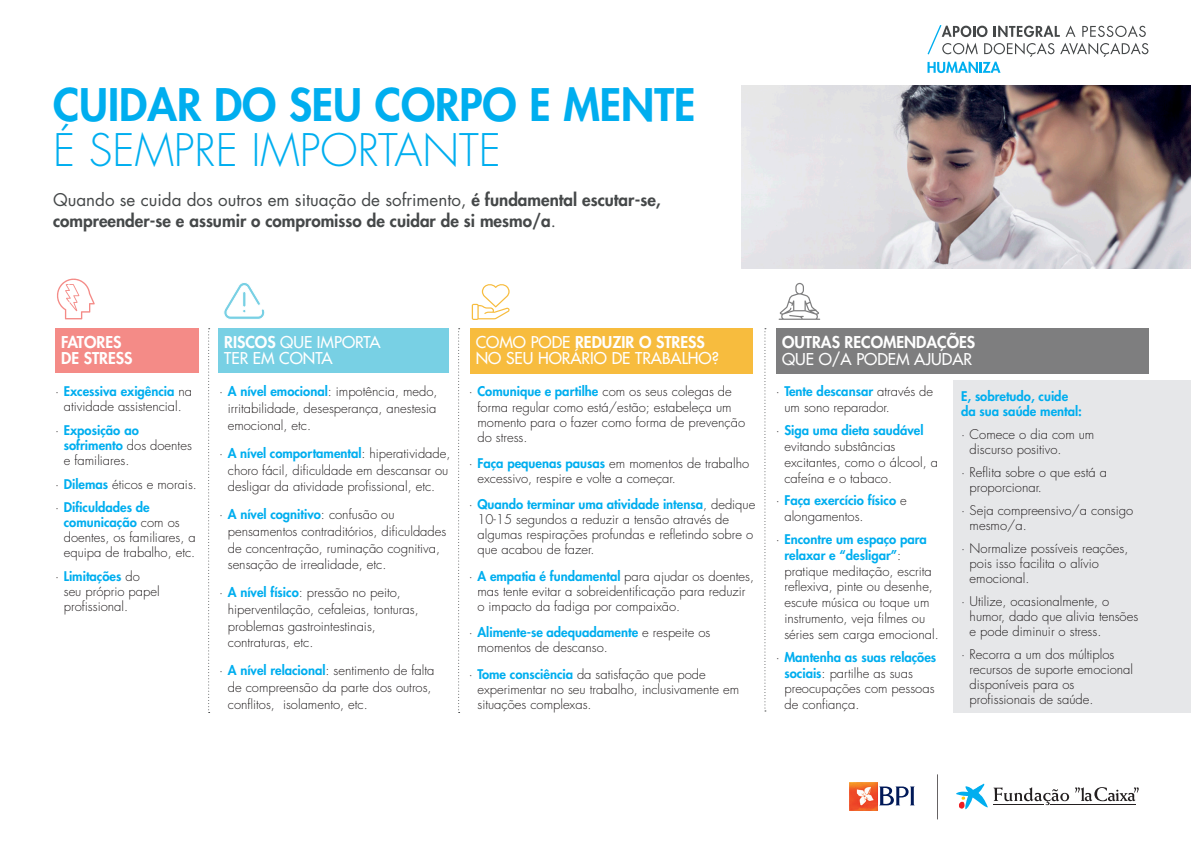
<style>
.page{position:relative;width:1191px;height:842px;background:#fff}
.page>*{position:absolute;margin:0;border:0;box-sizing:border-box;transform-origin:0 0}
.t1{font:800 43.7px/45.5px "Futura Std";color:#00aeef}
.M_Text{font:800 17px/21px "Futura Std";color:#454849}
.M_Text-2{font:500 15.9px/16.9px "Futura Std";color:#fff}
.M_Text-3{font:800 15.9px/16.9px "Futura Std";color:#fff}
.M_Text-4{font:300 13px/15px "Futura Std";color:#231f20}
.M_Text-5{font:800 13px/15.9px "Futura Std";color:#00aeef}
.s1{font-weight:300}
.s2{font-weight:400}
.s3{font-weight:800}
.s4{font-weight:800;color:#00aeef}
.s5{font-weight:500}
.s6{font-weight:300;color:#231f20}
</style>
<div class="page">
<svg style="left:764px;top:328px;width:2px;height:383px"></svg>
<svg style="left:208px;top:328px;width:2px;height:385px"></svg>
<svg style="left:458px;top:328px;width:2px;height:385px"></svg>
<div style="left:953px;top:380px;width:238px;height:333px;background:#e6e7e9"></div>
<div style="left:55px;top:328px;width:143px;height:44px;background:#f48b87"></div>
<div style="left:218px;top:328px;width:230px;height:44px;background:#78d0e4"></div>
<div style="left:470px;top:328px;width:282px;height:46px;background:#f7bc3e"></div>
<div style="left:776px;top:328px;width:372px;height:46px;background:#7e7e7f"></div>
<svg style="left:224px;top:283px;width:41px;height:36px"></svg>
<div style="left:242px;top:291px;width:4px;height:17px;border:1px solid #fff;border-radius:2px"></div>
<svg style="left:778px;top:283px;width:42px;height:37px"></svg>
<svg style="left:472px;top:284px;width:38px;height:36px"></svg>
<svg style="left:57px;top:278px;width:38px;height:41px"></svg>
<img style="left:741px;top:86px;width:450px;height:182px">
<svg style="left:879px;top:786px;width:35px;height:19px"></svg>
<svg style="left:956px;top:784px;width:31px;height:25px"></svg>
<svg style="left:993px;top:787px;width:146px;height:18px"></svg>
<hr style="left:937px;top:774px;width:1px;height:45px;background:#231f20">
<img style="left:849px;top:782px;width:28px;height:28px">
<svg style="left:927px;top:25px;width:221px;height:48px"></svg>
<p class="t1" style="left:53px;top:82px;width:644px">CUIDAR DO SEU CORPO E MENTE<br><span class="s1">É SEMPRE IMPORTANTE</span></p>
<p class="M_Text" style="left:53px;top:189px;width:609px"><span class="s2">Quando se cuida dos outros em situação de sofrimento,</span> é fundamental escutar-se, compreender-se e assumir o compromisso de cuidar de si mesmo/a<span class="s2">.</span></p>
<p class="M_Text-3" style="left:61px;top:333px;width:73px">FATORES<br>DE STRESS</p>
<p class="M_Text-2" style="left:224px;top:333px;width:158px"><span class="s3">RISCOS</span> QUE IMPORTA<br>TER EM CONTA</p>
<p class="M_Text-4" style="left:55px;top:385px;width:138px;text-align:center">· <span class="s4">Excessiva exigência</span> na atividade assistencial.</p>
<p class="M_Text-4" style="left:64px;top:423px;width:130px;text-indent:-9px">· <span class="s4">Exposição ao sofrimento</span> dos doentes e familiares.</p>
<p class="M_Text-4" style="left:55px;top:477px;width:143px">· <span class="s4">Dilemas</span> éticos e morais.</p>
<p class="M_Text-4" style="left:64px;top:500px;width:133px;text-indent:-9px">· <span class="s4">Dificuldades de comunicação</span> com os doentes, os familiares, a equipa de trabalho, etc.</p>
<p class="M_Text-4" style="left:64px;top:569px;width:97px;text-indent:-9px">· <span class="s4">Limitações</span> do seu próprio papel profissional.</p>
<p class="M_Text-4" style="left:228px;top:384px;width:211px;line-height:16.7px;text-align:justify;text-indent:-9px">· <span class="s4">A nível emocional</span>: impotência, medo, irritabilidade, desesperança, anestesia emocional, etc.</p>
<p class="M_Text-4" style="left:219px;top:445px;width:233px;line-height:16.7px;text-align:center">· <span class="s4">A nível comportamental</span>: hiperatividade, choro fácil, dificuldade em descansar ou desligar da atividade profissional, etc.</p>
<p class="M_Text-4" style="left:228px;top:506px;width:220px;line-height:16.7px;text-indent:-9px">· <span class="s4">A nível cognitivo</span>: confusão ou pensamentos contraditórios, dificuldades de concentração, ruminação cognitiva, sensação de irrealidade, etc.</p>
<p class="M_Text-4" style="left:228px;top:585px;width:192px;line-height:16.7px;text-indent:-9px">· <span class="s4">A nível físico</span>: pressão no peito, hiperventilação, cefaleias, tonturas, problemas gastrointestinais, contraturas, etc.</p>
<p class="M_Text-4" style="left:228px;top:663px;width:208px;line-height:16.7px;text-indent:-9px">· <span class="s4">A nível relacional</span>: sentimento de falta de compreensão da parte dos outros, conflitos, isolamento, etc.</p>
<p class="M_Text-2" style="left:476px;top:333px;width:245px">COMO PODE <span class="s3">REDUZIR O STRESS<br></span>NO SEU HORÁRIO DE TRABALHO?</p>
<p class="M_Text-3" style="left:782px;top:333px;width:195px">OUTRAS RECOMENDAÇÕES<br><span class="s5">QUE O/A PODEM AJUDAR</span></p>
<p class="M_Text-4" style="left:477px;top:385px;width:269px;text-indent:-9px">· <span class="s4">Comunique e partilhe</span> com os seus colegas de forma regular como está/estão; estabeleça um momento para o fazer como forma de prevenção do stress.</p>
<p class="M_Text-4" style="left:477px;top:456px;width:273px;text-indent:-9px">· <span class="s4">Faça pequenas pausas</span> em momentos de trabalho excessivo, respire e volte a começar.</p>
<p class="M_Text-4" style="left:477px;top:497px;width:279px;text-indent:-9px">· <span class="s4">Quando terminar uma atividade intensa</span>, dedique 10-15 segundos a reduzir a tensão através de algumas respirações profundas e refletindo sobre o que acabou de fazer.</p>
<p class="M_Text-4" style="left:477px;top:569px;width:278px;text-indent:-9px">· <span class="s4">A empatia é fundamental</span> para ajudar os doentes, mas tente evitar a sobreidentificação para reduzir o impacto da fadiga por compaixão.</p>
<p class="M_Text-4" style="left:477px;top:625px;width:234px;text-indent:-9px">· <span class="s4">Alimente-se adequadamente</span> e respeite os momentos de descanso.</p>
<p class="M_Text-4" style="left:477px;top:667px;width:263px;text-indent:-9px">· <span class="s4">Tome consciência</span> da satisfação que pode experimentar no seu trabalho, inclusivamente em situações complexas.</p>
<p class="M_Text-4" style="left:784px;top:384px;width:150px;line-height:15.9px;text-indent:-9px">· <span class="s4">Tente descansar</span> através de um sono reparador.</p>
<p class="M_Text-4" style="left:784px;top:423px;width:155px;line-height:15.9px;text-indent:-9px">· <span class="s4">Siga uma dieta saudável </span>evitando substâncias excitantes, como o álcool, a cafeína e o tabaco.</p>
<p class="M_Text-5" style="left:784px;top:492px;width:124px;text-indent:-9px"><span class="s6">·</span> Faça exercício físico <span class="s6">e alongamentos.</span></p>
<p class="M_Text-4" style="left:784px;top:531px;width:156px;line-height:15.9px;text-indent:-9px">· <span class="s4">Encontre um espaço para relaxar e “desligar”</span>: pratique meditação, escrita reflexiva, pinte ou desenhe, escute música ou toque um instrumento, veja filmes ou séries sem carga emocional.</p>
<p class="M_Text-4" style="left:784px;top:649px;width:153px;line-height:15.9px;text-indent:-9px">· <span class="s4">Mantenha as suas relações sociais</span>: partilhe as suas preocupações com pessoas de confiança.</p>
<p class="M_Text-5" style="left:961px;top:388px;width:122px;line-height:15px">E, sobretudo, cuide da sua saúde mental:</p>
<p class="M_Text-4" style="left:969px;top:427px;width:126px;text-indent:-9px">· Comece o dia com um discurso positivo.</p>
<p class="M_Text-4" style="left:969px;top:465px;width:139px;text-indent:-9px">· Reflita sobre o que está a proporcionar.</p>
<p class="M_Text-4" style="left:969px;top:503px;width:165px;text-indent:-9px">· Seja compreensivo/a consigo mesmo/a.</p>
<p class="M_Text-4" style="left:969px;top:541px;width:160px;text-indent:-9px">· Normalize possíveis reações, pois isso facilita o alívio emocional.</p>
<p class="M_Text-4" style="left:969px;top:594px;width:170px;text-indent:-9px">· Utilize, ocasionalmente, o humor, dado que alivia tensões e pode diminuir o stress.</p>
<p class="M_Text-4" style="left:969px;top:647px;width:165px;text-indent:-9px">· Recorra a um dos múltiplos recursos de suporte emocional disponíveis para os profissionais de saúde.</p>
</div>
